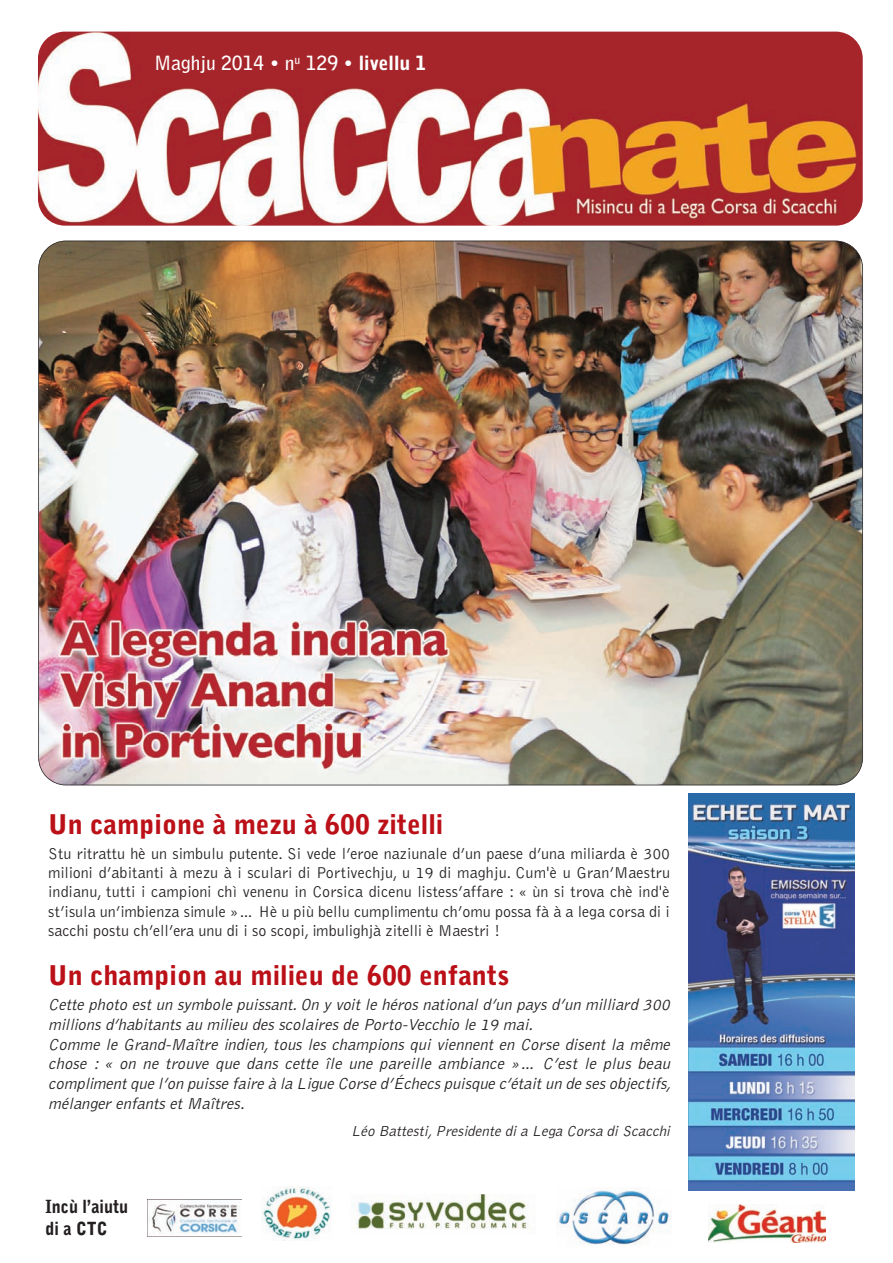
<style>
.page{position:relative;width:893px;height:1263px;background:#fff}
.page>*{position:absolute;margin:0;border:0;box-sizing:border-box;transform-origin:0 0}
.t1{font:900 27px "Bell Gothic";color:#bb1018}
.t2{font:700 19.5px "Bell Gothic";color:#fff}
.t3{font:900 18px/21.6px "Bell Gothic";color:#231f20;scale:.9 1}
.t4{font:italic 300 16.5px/19.8px "Bell Gothic";color:#231f20}
.t5{font:300 16.2px/19.5px "Bell Gothic";color:#231f20;text-align:justify}
.t6{font:italic 300 15px "Bell Gothic";color:#231f20}
.s1{font-weight:900}
</style>
<div class="page">
<img style="left:38px;top:32px;width:824px;height:194px;border-radius:27px">
<img style="left:688px;top:793px;width:166px;height:397px">
<img style="left:39px;top:241px;width:824px;height:544px;border-radius:27px">
<img style="left:708px;top:1204px;width:117px;height:39px">
<img style="left:147px;top:1199px;width:94px;height:37px">
<img style="left:353px;top:1195px;width:175px;height:34px">
<img style="left:557px;top:1189px;width:114px;height:56px">
<img style="left:262px;top:1187px;width:69px;height:54px">
<p class="t2" style="left:154px;top:55px;width:274px">Maghju 2014 • n<sup>u</sup> 129 • <span class="s1">livellu 1</span></p>
<h1 class="t1" style="left:48px;top:814px;width:397px">Un campione à mezu à 600 zitelli</h1>
<p class="t5" style="left:48px;top:844px;width:623px">Stu ritrattu hè un simbulu putente. Si vede l’eroe naziunale d’un paese d’una miliarda è 300 milioni d’abitanti à mezu à i sculari di Portivechju, u 19 di maghju. Cum'è u Gran’Maestru indianu, tutti i campioni chì venenu in Corsica dicenu listess’affare : « ùn si trova chè ind'è st’isula un’imbienza simule »… Hè u più bellu cumplimentu ch’omu possa fà à a lega corsa di i sacchi postu ch’ell’era unu di i so scopi, imbulighjà zitelli è Maestri !</p>
<h1 class="t1" style="left:48px;top:965px;width:463px">Un champion au milieu de 600 enfants</h1>
<p class="t4" style="left:48px;top:995px;width:626px">Cette photo est un symbole puissant.On y voit le héros national d’un pays d’un milliard 300 millions d’habitants au milieu des scolaires de Porto-Vecchio le 19 mai.<br>Comme le Grand-Maître indien, tous les champions qui viennent en Corse disent la même chose : « on ne trouve que dans cette île une pareille ambiance »… C’est le plus beau complimentque l’on puisse faire à la Ligue Corse d’Échecs puisque c’étaitun de ses objectifs, mélanger enfants et Maîtres.</p>
<p class="t6" style="left:351px;top:1125px;width:323px">Léo Battesti, Presidente di a Lega Corsa di Scacchi</p>
<p class="t3" style="left:46px;top:1197px;width:93px">Incù l’aiutu di a CTC</p>
</div>
